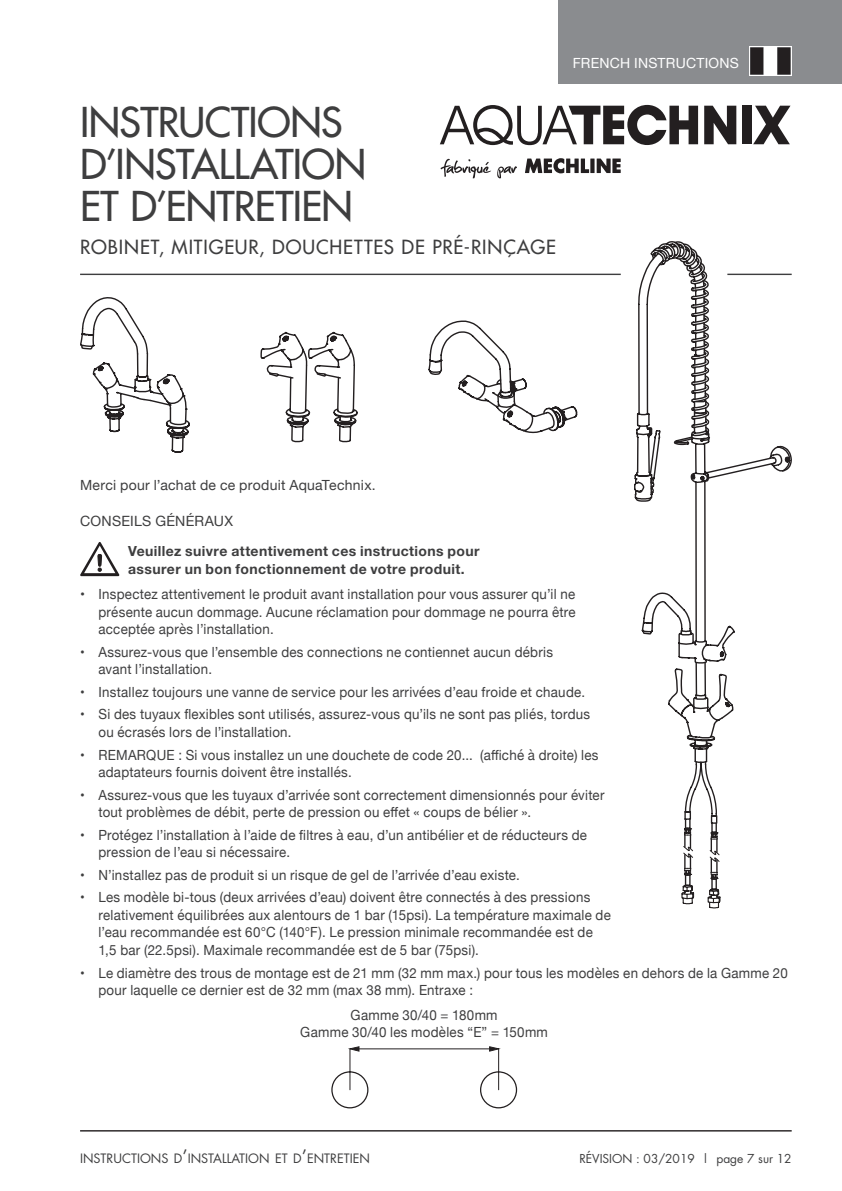
<style>
.page{position:relative;width:842px;height:1191px;background:#fff}
.page>*{position:absolute;margin:0;border:0;box-sizing:border-box;transform-origin:0 0}
.Lv1_Main_Heading{font:40px/42px "Futura";letter-spacing:-.015em;color:#3e3e3f}
.Lv1_Main_Heading-2{font:19px "Futura";letter-spacing:.05em;color:#3e3e3f}
.Lv4_Subheadings__gre{font:14.2px "Helvetica Neue";letter-spacing:.02em;color:#3e3e3f}
.Lv5_Body_copy{font:14px/17.6px "Helvetica Neue";letter-spacing:.02em;color:#3e3e3f;scale:.95 1}
.Lv5_Body_copy-2{font:14px/17.6px "Helvetica Neue";letter-spacing:.02em;color:#3e3e3f;text-align:justify}
.Lv4_Subheadings__gre-2{font:700 14px/18px "Helvetica Neue LT Std";letter-spacing:.025em;color:#3e3e3f}
.Lv5_Body_copy-3{font:14px "Helvetica Neue";letter-spacing:.02em;color:#fff}
.t1{font:12.6px "Futura";color:#3e3e3f}
.t2{font:12px "Futura";color:#3e3e3f}
.s1{font-size:18px}
</style>
<div class="page">
<hr style="left:80px;top:1130px;width:712px;height:1px;background:#231f20">
<svg style="left:80px;top:542px;width:40px;height:35px"></svg>
<hr style="left:98px;top:554px;width:4px;height:12px;background:#231f20;border-radius:2px">
<div style="left:97px;top:554px;width:5px;height:12px;border:1px solid #231f20;border-radius:2px"></div>
<svg style="left:331px;top:1070px;width:186px;height:38px"></svg>
<hr style="left:349px;top:1048px;width:1px;height:41px;background:#231f20">
<hr style="left:498px;top:1048px;width:1px;height:41px;background:#231f20">
<hr style="left:359px;top:1048px;width:131px;height:1px;background:#231f20">
<svg style="left:349px;top:1046px;width:11px;height:6px"></svg>
<svg style="left:489px;top:1046px;width:11px;height:6px"></svg>
<svg style="left:80px;top:297px;width:259px;height:156px"></svg>
<svg style="left:316px;top:334px;width:418px;height:427px"></svg>
<svg style="left:634px;top:242px;width:158px;height:468px"></svg>
<svg style="left:474px;top:472px;width:261px;height:192px"></svg>
<svg style="left:427px;top:320px;width:151px;height:33px"></svg>
<svg style="left:292px;top:353px;width:498px;height:119px"></svg>
<svg style="left:681px;top:761px;width:40px;height:147px"></svg>
<hr style="left:727px;top:274px;width:65px;height:1px;background:#3e3e3f">
<svg style="left:704px;top:106px;width:32px;height:38px"></svg>
<div style="left:742px;top:106px;width:10px;height:38px;background:#231f20"></div>
<svg style="left:753px;top:106px;width:37px;height:38px"></svg>
<svg style="left:440px;top:105px;width:258px;height:40px"></svg>
<svg style="left:525px;top:158px;width:64px;height:15px"></svg>
<svg style="left:590px;top:158px;width:4px;height:15px"></svg>
<svg style="left:597px;top:158px;width:24px;height:15px"></svg>
<svg style="left:497px;top:166px;width:20px;height:12px"></svg>
<svg style="left:441px;top:159px;width:50px;height:19px"></svg>
<hr style="left:80px;top:274px;width:541px;height:1px;background:#3e3e3f">
<div style="left:558px;top:0;width:284px;height:83px;background:#8a8c8f"></div>
<img style="left:749px;top:47px;width:43px;height:28px">
<p class="Lv1_Main_Heading" style="left:80px;top:101px;width:288px">INSTRUCTIONS<br>D’INSTALLATION<br>ET D’ENTRETIEN</p>
<p class="Lv1_Main_Heading-2" style="left:80px;top:235px;width:478px">ROBINET, MITIGEUR, DOUCHETTES DE PRÉ-RINÇAGE</p>
<p class="Lv5_Body_copy-3" style="left:573px;top:53px;width:168px">FRENCH INSTRUCTIONS</p>
<p class="Lv5_Body_copy-2" style="left:80px;top:477px;width:297px">Merci pour l’achat de ce produit AquaTechnix.</p>
<p class="Lv4_Subheadings__gre" style="left:80px;top:511px;width:154px">CONSEILS GÉNÉRAUX</p>
<p class="Lv4_Subheadings__gre-2" style="left:128px;top:542px;width:353px">Veuillez suivre attentivement ces instructions pour assurer un bon fonctionnement de votre produit.</p>
<p class="Lv5_Body_copy-2" style="left:98px;top:586px;width:479px;text-indent:-18px">• Inspectez attentivement le produit avant installation pour vous assurer qu’il ne présente aucun dommage. Aucune réclamation pour dommage ne pourra être acceptée après l’installation.</p>
<p class="Lv5_Body_copy" style="left:98px;top:643px;width:480px;text-indent:-18px">• Assurez-vous que l’ensemble des connections ne contiennet aucun débris avant l’installation.</p>
<p class="Lv5_Body_copy" style="left:80px;top:684px;width:533px">• Installez toujours une vanne de service pour les arrivées d’eau froide et chaude.</p>
<p class="Lv5_Body_copy" style="left:98px;top:706px;width:519px;text-indent:-18px">• Si des tuyaux flexibles sont utilisés, assurez-vous qu’ils ne sont pas pliés, tordus ou écrasés lors de l’installation.</p>
<p class="Lv5_Body_copy" style="left:98px;top:746px;width:528px;text-indent:-18px">• REMARQUE : Si vous installez un une douchete de code 20... (affiché à droite) les adaptateurs fournis doivent être installés.</p>
<p class="Lv5_Body_copy" style="left:98px;top:786px;width:534px;text-indent:-18px">• Assurez-vous que les tuyaux d’arrivée sont correctement dimensionnés pour éviter tout problèmes de débit, perte de pression ou effet « coups de bélier ».</p>
<p class="Lv5_Body_copy" style="left:98px;top:826px;width:516px;text-indent:-18px">• Protégez l’installation à l’aide de filtres à eau, d’un antibélier et de réducteurs de pression de l’eau si nécessaire.</p>
<p class="Lv5_Body_copy" style="left:80px;top:867px;width:464px">• N’installez pas de produit si un risque de gel de l’arrivée d’eau existe.</p>
<p class="Lv5_Body_copy" style="left:98px;top:889px;width:541px;text-indent:-18px">• Les modèle bi-tous (deux arrivées d’eau) doivent être connectés à des pressions relativement équilibrées aux alentours de 1 bar (15psi). La température maximale de l’eau recommandée est 60°C (140°F). Le pression minimale recommandée est de 1,5 bar (22.5psi). Maximale recommandée est de 5 bar (75psi).</p>
<p class="Lv5_Body_copy" style="left:98px;top:964px;width:727px;text-indent:-18px">• Le diamètre des trous de montage est de 21 mm (32 mm max.) pour tous les modèles en dehors de la Gamme 20 pour laquelle ce dernier est de 32 mm (max 38 mm). Entraxe :</p>
<p class="Lv5_Body_copy" style="left:351px;top:1006px;width:156px">Gamme 30/40 = 180mm</p>
<p class="Lv5_Body_copy" style="left:300px;top:1024px;width:262px">Gamme 30/40 les modèles “E” = 150mm</p>
<p class="t1" style="left:80px;top:1149px;width:291px">INSTRUCTIONS D<span class="s1">’</span>INSTALLATION ET D<span class="s1">’</span>ENTRETIEN</p>
<p class="t2" style="left:579px;top:1150px;width:214px">RÉVISION : 03/2019 | page 7 sur 12</p>
</div>
